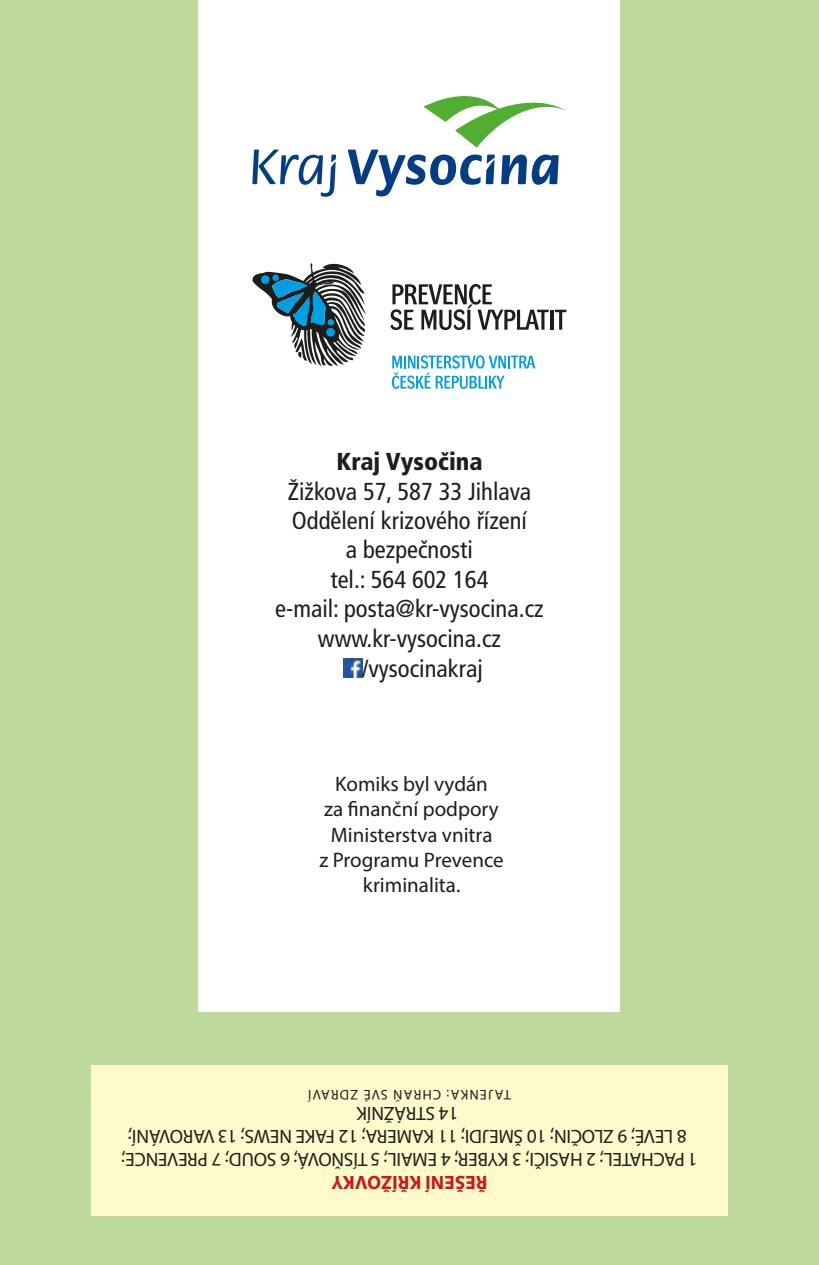
<style>
.page{position:relative;width:819px;height:1265px;background:#bdd99b}
.page>*{position:absolute;margin:0;border:0;box-sizing:border-box;transform-origin:0 0}
.t1{font:condensed 24.5px "Frutiger CE";color:#1d1d1b}
.t2{font:900 condensed 24.5px "Frutiger CE";color:#1d1d1b}
.t3{font:21px/25.2px "Myriad Pro";color:#1d1d1b;text-align:center}
.t4{font:19.25px/23.1px "Myriad Pro";letter-spacing:-.01em;color:#1d1d1b;text-align:center}
.t5{font:700 19.25px "Myriad Pro";letter-spacing:.01em;color:#cd171a}
.t6{font:14px "Myriad Pro";letter-spacing:.09em;color:#1d1d1b}
</style>
<div class="page">
<div style="left:198px;top:0;width:422px;height:1012px;background:#fff"></div>
<div style="left:91px;top:1065px;width:636px;height:150px;background:#fffacb"></div>
<svg style="left:252px;top:263px;width:114px;height:103px"></svg>
<div style="left:261px;top:275px;width:9px;height:9px;background:#009fe3;border-radius:50%"></div>
<div style="left:272px;top:274px;width:7px;height:7px;background:#009fe3;border-radius:50%"></div>
<div style="left:327px;top:319px;width:7px;height:7px;background:#009fe3;border-radius:50%"></div>
<div style="left:326px;top:328px;width:9px;height:9px;background:#009fe3;border-radius:50%"></div>
<svg style="left:392px;top:355px;width:143px;height:34px"></svg>
<svg style="left:390px;top:284px;width:176px;height:46px"></svg>
<svg style="left:348px;top:96px;width:218px;height:100px"></svg>
<svg style="left:252px;top:150px;width:84px;height:47px"></svg>
<img style="left:343px;top:659px;width:19px;height:18px">
<p class="t2" style="left:336px;top:448px;width:148px">Kraj Vysočina</p>
<p class="t1" style="left:288px;top:477px;width:245px">Žižkova 57, 587 33 Jihlava</p>
<p class="t1" style="left:292px;top:506px;width:236px">Oddělení krizového řízení</p>
<p class="t1" style="left:346px;top:536px;width:128px">a bezpečnosti</p>
<p class="t1" style="left:330px;top:565px;width:159px">tel.: 564 602 164</p>
<p class="t1" style="left:275px;top:595px;width:270px">e-mail: posta@kr-vysocina.cz</p>
<p class="t1" style="left:318px;top:624px;width:185px">www.kr-vysocina.cz</p>
<p class="t1" style="left:362px;top:655px;width:122px">/vysocinakraj</p>
<p class="t3" style="left:319px;top:771px;width:186px">Komiks byl vydán<br>za finanční podpory<br>Ministerstva vnitra<br>z Programu Prevence kriminalita.</p>
<p class="t6" style="left:510px;top:1103px;width:204px;rotate:-180deg">TAJENKA: CHRAŇ SVÉ ZDRAVÍ</p>
<p class="t4" style="left:697px;top:1171px;width:577px;rotate:-180deg">1 PACHATEL; 2 HASIČI; 3 KYBER; 4 EMAIL; 5 TÍSŇOVÁ; 6 SOUD; 7 PREVENCE;<br>8 LEVÉ; 9 ZLOČIN; 10 ŠMEJDI; 11 KAMERA; 12 FAKE NEWS; 13 VAROVÁNÍ;<br>14 STRÁŽNÍK</p>
<p class="t5" style="left:487px;top:1195px;width:157px;rotate:-180deg">ŘEŠENÍ KŘÍŽOVKY</p>
</div>
